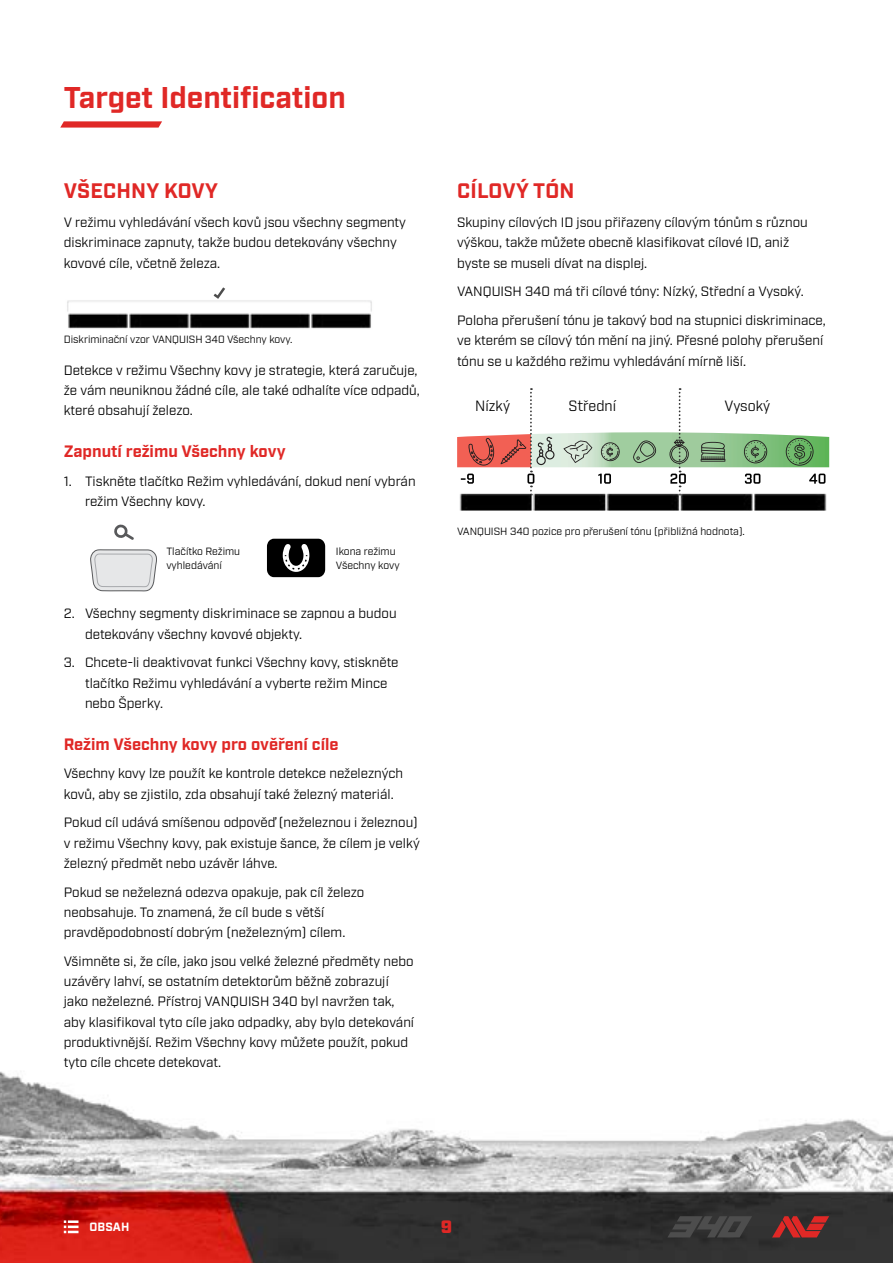
<style>
.page{position:relative;width:893px;height:1263px;background:#fff}
.page>*{position:absolute;margin:0;border:0;box-sizing:border-box;transform-origin:0 0}
.t1{font:700 30px "Industry";color:#e02826}
.t2{font:700 21px "Industry";letter-spacing:.01em;color:#e02826}
.t3{font:900 18px "Industry";color:#e02826}
.t4{font:700 16.5px "Industry";color:#e02826}
.t5{font:14.4px "Industry";color:#000}
.t6{font:13.5px/20.2px "Industry";color:#000}
.t7{font:700 12px "Industry";letter-spacing:.01em;color:#fff}
.t8{font:10.5px/13.5px "Industry";color:#000}
</style>
<div class="page">
<img style="left:0;top:388px;width:893px;height:875px">
<svg style="left:64px;top:1220px;width:15px;height:13px"></svg>
<svg style="left:60px;top:121px;width:102px;height:7px"></svg>
<svg style="left:772px;top:1216px;width:57px;height:21px"></svg>
<svg style="left:667px;top:1216px;width:85px;height:21px;background:#414141"></svg>
<img style="left:67px;top:300px;width:15px;height:29px">
<img style="left:82px;top:300px;width:60px;height:29px">
<img style="left:142px;top:300px;width:61px;height:29px">
<img style="left:203px;top:287px;width:169px;height:42px">
<svg style="left:113px;top:525px;width:21px;height:15px"></svg>
<svg style="left:90px;top:549px;width:67px;height:42px;background:#dbdcdd"></svg>
<svg style="left:267px;top:539px;width:58px;height:38px;background:#2b2b2b"></svg>
<svg style="left:461px;top:389px;width:368px;height:39px"></svg>
<img style="left:457px;top:428px;width:372px;height:83px">
<h1 class="t1" style="left:64px;top:79px;width:283px">Target Identification</h1>
<h2 class="t2" style="left:64px;top:178px;width:156px">VŠECHNY KOVY</h2>
<p class="t6" style="left:64px;top:213px;width:344px">V režimu vyhledávání všech kovů jsou všechny segmenty diskriminace zapnuty, takže budou detekovány všechny kovové cíle, včetně železa.</p>
<p class="t8" style="left:64px;top:333px;width:229px">Diskriminační vzor VANQUISH 340 Všechny kovy.</p>
<p class="t6" style="left:64px;top:360px;width:358px">Detekce v režimu Všechny kovy je strategie, která zaručuje, že vám neuniknou žádné cíle, ale také odhalíte více odpadů, které obsahují železo.</p>
<p class="t4" style="left:64px;top:441px;width:223px">Zapnutí režimu Všechny kovy</p>
<p class="t6" style="left:85px;top:471px;width:332px;text-indent:-21px">1. Tiskněte tlačítko Režim vyhledávání, dokud není vybrán režim Všechny kovy.</p>
<p class="t8" style="left:166px;top:545px;width:75px">Tlačítko Režimu vyhledávání</p>
<p class="t8" style="left:336px;top:545px;width:65px">Ikona režimu<br>Všechny kovy</p>
<p class="t6" style="left:85px;top:604px;width:313px;text-indent:-21px">2. Všechny segmenty diskriminace se zapnou a budou detekovány všechny kovové objekty.</p>
<p class="t6" style="left:85px;top:653px;width:315px;text-indent:-21px">3. Chcete-li deaktivovat funkci Všechny kovy, stiskněte tlačítko Režimu vyhledávání a vyberte režim Mince nebo Šperky.</p>
<p class="t4" style="left:64px;top:734px;width:276px">Režim Všechny kovy pro ověření cíle</p>
<p class="t6" style="left:64px;top:764px;width:341px">Všechny kovy lze použít ke kontrole detekce neželezných kovů, aby se zjistilo, zda obsahují také železný materiál.</p>
<p class="t6" style="left:64px;top:813px;width:358px">Pokud cíl udává smíšenou odpověď (neželeznou i železnou) v režimu Všechny kovy, pak existuje šance, že cílem je velký železný předmět nebo uzávěr láhve.</p>
<p class="t6" style="left:64px;top:882px;width:302px">Pokud se neželezná odezva opakuje, pak cíl železo neobsahuje. To znamená, že cíl bude s větší pravděpodobností dobrým (neželezným) cílem.</p>
<p class="t6" style="left:64px;top:951px;width:352px">Všimněte si, že cíle, jako jsou velké železné předměty nebo uzávěry lahví, se ostatním detektorům běžně zobrazují jako neželezné. Přístroj VANQUISH 340 byl navržen tak, aby klasifikoval tyto cíle jako odpadky, aby bylo detekování produktivnější. Režim Všechny kovy můžete použít, pokud tyto cíle chcete detekovat.</p>
<h2 class="t2" style="left:457px;top:178px;width:119px">CÍLOVÝ TÓN</h2>
<p class="t6" style="left:457px;top:213px;width:352px">Skupiny cílových ID jsou přiřazeny cílovým tónům s různou výškou, takže můžete obecně klasifikovat cílové ID, aniž byste se museli dívat na displej.</p>
<p class="t6" style="left:457px;top:278px;width:370px;line-height:28.8px">VANQUISH 340 má tři cílové tóny: Nízký, Střední a Vysoký.<br>Poloha přerušení tónu je takový bod na stupnici diskriminace,</p>
<p class="t6" style="left:457px;top:331px;width:368px">ve kterém se cílový tón mění na jiný. Přesné polohy přerušení tónu se u každého režimu vyhledávání mírně liší.</p>
<p class="t5" style="left:475px;top:397px;width:36px">Nízký</p>
<p class="t5" style="left:568px;top:397px;width:49px">Střední</p>
<p class="t5" style="left:725px;top:397px;width:47px">Vysoký</p>
<p class="t8" style="left:457px;top:525px;width:288px">VANQUISH 340 pozice pro přerušení tónu (přibližná hodnota).</p>
<p class="t7" style="left:90px;top:1220px;width:41px">OBSAH</p>
<h3 class="t3" style="left:441px;top:1216px;width:13px">9</h3>
</div>
